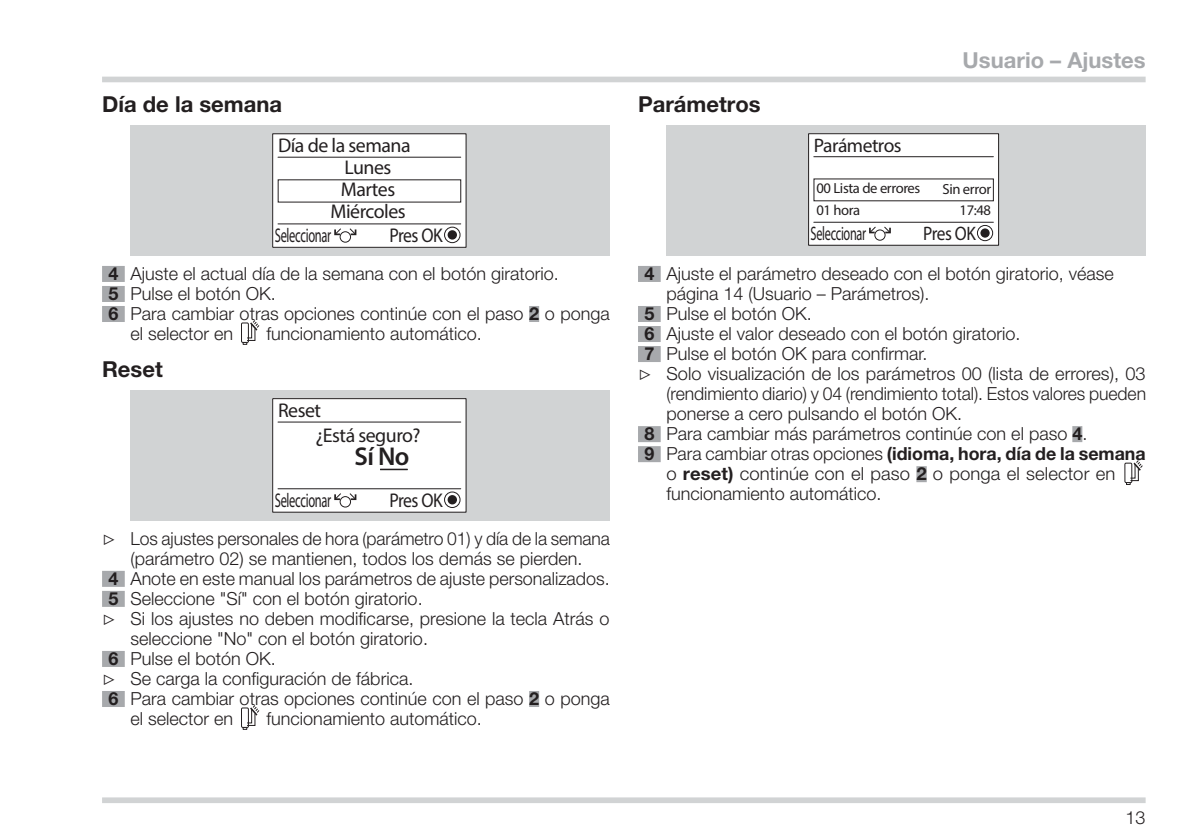
<style>
.page{position:relative;width:1191px;height:840px;background:#fff}
.page>*{position:absolute;margin:0;border:0;box-sizing:border-box;transform-origin:0 0}
.t1{font:600 25.8px "Myriad Pro";color:#231f20}
.t2{font:700 22px "Helvetica Neue LT Pro";color:#231f20}
.t3{font:700 22px "Helvetica Neue LT Pro";color:#a7a9ac}
.t4{font:19.8px/24.6px "Myriad Pro";letter-spacing:-.025em;color:#231f20}
.t5{font:19.8px "Myriad Pro";letter-spacing:-.025em;color:#231f20;scale:.63 1}
.t6{font:19.8px "Myriad Pro";letter-spacing:-.025em;color:#231f20;scale:.89 1}
.t7{font:19.6px "Myriad Pro";letter-spacing:-.025em;color:#231f20;scale:.63 1}
.t8{font:19.6px "Myriad Pro";letter-spacing:-.025em;color:#231f20}
.t9{font:19.6px "Myriad Pro";letter-spacing:-.025em;color:#231f20;scale:.89 1}
.t10{font:300 18px "Helvetica Neue LT Pro";color:#231f20}
.t11{font:700 18px "Helvetica Neue LT Pro";color:#231f20}
.t12{font:14.6px/21.4px "Myriad Pro";letter-spacing:-.025em;color:#231f20}
.s1{font-weight:700}
.s2{font-family:"Lucida Sans Unicode";font-weight:400}
.s3{font-weight:300}
</style>
<div class="page">
<div style="left:102px;top:77px;width:1043px;height:5px;background:#d1d3d4"></div>
<div style="left:102px;top:797px;width:1043px;height:5px;background:#d1d3d4"></div>
<div style="left:102px;top:266px;width:23px;height:16px;background:#a7a9ac"></div>
<div style="left:102px;top:286px;width:23px;height:16px;background:#a7a9ac"></div>
<div style="left:102px;top:306px;width:23px;height:16px;background:#a7a9ac"></div>
<div style="left:529px;top:306px;width:10px;height:16px;background:#a7a9ac"></div>
<div style="left:102px;top:570px;width:23px;height:16px;background:#a7a9ac"></div>
<div style="left:102px;top:590px;width:23px;height:16px;background:#a7a9ac"></div>
<div style="left:102px;top:650px;width:23px;height:16px;background:#a7a9ac"></div>
<div style="left:102px;top:690px;width:23px;height:16px;background:#a7a9ac"></div>
<div style="left:529px;top:690px;width:10px;height:16px;background:#a7a9ac"></div>
<div style="left:130px;top:125px;width:479px;height:131px;background:#d1d3d4"></div>
<div style="left:273px;top:134px;width:193px;height:113px;background:#fff"></div>
<div style="left:272px;top:133px;width:194px;height:114px;border:1px solid #231f20"></div>
<hr style="left:278px;top:157px;width:183px;height:1px;background:#231f20">
<svg style="left:277px;top:179px;width:185px;height:64px"></svg>
<div style="left:444px;top:226px;width:16px;height:17px;border:1px solid #231f20;border-radius:50%"></div>
<div style="left:447px;top:230px;width:10px;height:9px;background:#231f20;border-radius:50%"></div>
<div style="left:241px;top:322px;width:8px;height:20px;border:1px solid #231f20"></div>
<svg style="left:243px;top:320px;width:17px;height:24px"></svg>
<div style="left:130px;top:390px;width:479px;height:130px;background:#d1d3d4"></div>
<div style="left:273px;top:398px;width:193px;height:114px;background:#fff"></div>
<div style="left:272px;top:398px;width:194px;height:114px;border:1px solid #231f20"></div>
<hr style="left:278px;top:421px;width:183px;height:1px;background:#231f20">
<hr style="left:278px;top:488px;width:183px;height:1px;background:#231f20">
<div style="left:340px;top:496px;width:11px;height:11px;border:1px solid #231f20;border-radius:50%"></div>
<svg style="left:334px;top:493px;width:8px;height:7px"></svg>
<svg style="left:348px;top:493px;width:8px;height:7px"></svg>
<div style="left:444px;top:491px;width:16px;height:16px;border:1px solid #231f20;border-radius:50%"></div>
<div style="left:447px;top:495px;width:10px;height:9px;background:#231f20;border-radius:50%"></div>
<hr style="left:380px;top:468px;width:27px;height:2px;background:#231f20">
<div style="left:241px;top:707px;width:8px;height:20px;border:1px solid #231f20"></div>
<svg style="left:243px;top:705px;width:17px;height:24px"></svg>
<div style="left:638px;top:266px;width:22px;height:16px;background:#a7a9ac"></div>
<div style="left:638px;top:306px;width:22px;height:16px;background:#a7a9ac"></div>
<div style="left:638px;top:326px;width:22px;height:16px;background:#a7a9ac"></div>
<div style="left:638px;top:346px;width:22px;height:16px;background:#a7a9ac"></div>
<div style="left:638px;top:426px;width:22px;height:16px;background:#a7a9ac"></div>
<div style="left:1072px;top:426px;width:10px;height:16px;background:#a7a9ac"></div>
<div style="left:638px;top:446px;width:22px;height:16px;background:#a7a9ac"></div>
<div style="left:916px;top:466px;width:10px;height:16px;background:#a7a9ac"></div>
<div style="left:666px;top:125px;width:479px;height:131px;background:#d1d3d4"></div>
<div style="left:808px;top:134px;width:190px;height:111px;background:#fff"></div>
<div style="left:808px;top:133px;width:191px;height:112px;border:1px solid #231f20"></div>
<hr style="left:814px;top:156px;width:179px;height:1px;background:#231f20">
<svg style="left:813px;top:178px;width:181px;height:63px"></svg>
<div style="left:977px;top:225px;width:16px;height:16px;border:1px solid #231f20;border-radius:50%"></div>
<div style="left:980px;top:228px;width:9px;height:9px;background:#231f20;border-radius:50%"></div>
<div style="left:1124px;top:462px;width:8px;height:20px;border:1px solid #231f20"></div>
<svg style="left:1126px;top:460px;width:17px;height:24px"></svg>
<p class="t2" style="left:102px;top:96px;width:182px">Día de la semana</p>
<p class="t4" style="left:278px;top:134px;width:134px">Día de la semana</p>
<p class="t4" style="left:344px;top:157px;width:48px">Lunes</p>
<p class="t4" style="left:341px;top:178px;width:56px">Martes</p>
<p class="t4" style="left:330px;top:200px;width:77px">Miércoles</p>
<p class="t5" style="left:275px;top:228px;width:91px">Seleccionar</p>
<p class="t6" style="left:389px;top:228px;width:62px">Pres OK</p>
<p class="t10" style="left:108px;top:267px;width:452px"><span class="s1">4</span> Ajuste el actual día de la semana con el botón giratorio.</p>
<p class="t10" style="left:108px;top:287px;width:169px"><span class="s1">5</span> Pulse el botón OK.</p>
<p class="t10" style="left:108px;top:307px;width:503px"><span class="s1">6</span> Para cambiar otras opciones continúe con el paso <span class="s1">2</span> o ponga</p>
<p class="t10" style="left:130px;top:327px;width:104px">el selector en</p>
<p class="t10" style="left:267px;top:327px;width:217px">funcionamiento automático.</p>
<p class="t2" style="left:102px;top:361px;width:62px">Reset</p>
<p class="t4" style="left:315px;top:399px;width:107px;text-indent:-37px">Reset<br>¿Está seguro?</p>
<h1 class="t1" style="left:355px;top:440px;width:56px">Sí No</h1>
<p class="t5" style="left:275px;top:492px;width:91px">Seleccionar</p>
<p class="t6" style="left:389px;top:492px;width:62px">Pres OK</p>
<p class="t10" style="left:102px;top:531px;width:509px"><span class="s2">ڀ</span> Los ajustes personales de hora (parámetro 01) y día de la semana</p>
<p class="t10" style="left:130px;top:551px;width:453px">(parámetro 02) se mantienen, todos los demás se pierden.</p>
<p class="t10" style="left:108px;top:571px;width:503px"><span class="s1">4</span> Anote en este manual los parámetros de ajuste personalizados.</p>
<p class="t10" style="left:108px;top:591px;width:316px"><span class="s1">5</span> Seleccione "Sí" con el botón giratorio.</p>
<p class="t10" style="left:102px;top:611px;width:509px"><span class="s2">ڀ</span> Si los ajustes no deben modificarse, presione la tecla Atrás o</p>
<p class="t10" style="left:130px;top:631px;width:299px">seleccione "No" con el botón giratorio.</p>
<p class="t10" style="left:108px;top:651px;width:169px"><span class="s1">6</span> Pulse el botón OK.</p>
<p class="t10" style="left:102px;top:671px;width:313px"><span class="s2">ڀ</span> Se carga la configuración de fábrica.</p>
<p class="t10" style="left:108px;top:691px;width:503px"><span class="s1">6</span> Para cambiar otras opciones continúe con el paso <span class="s1">2</span> o ponga</p>
<p class="t10" style="left:130px;top:711px;width:104px">el selector en</p>
<p class="t10" style="left:267px;top:711px;width:217px">funcionamiento automático.</p>
<p class="t2" style="left:638px;top:96px;width:124px">Parámetros</p>
<p class="t3" style="left:962px;top:52px;width:184px">Usuario – Ajustes</p>
<p class="t8" style="left:814px;top:137px;width:89px">Parámetros</p>
<p class="t12" style="left:816px;top:179px;width:105px">00 Lista de errores<br>01 hora</p>
<p class="t12" style="left:942px;top:179px;width:50px;text-align:right">Sin error<br>17:48</p>
<p class="t7" style="left:810px;top:226px;width:90px">Seleccionar</p>
<p class="t9" style="left:923px;top:226px;width:60px">Pres OK</p>
<p class="t10" style="left:644px;top:267px;width:471px"><span class="s1">4</span> Ajuste el parámetro deseado con el botón giratorio, véase</p>
<p class="t10" style="left:666px;top:287px;width:265px">página 14 (Usuario – Parámetros).</p>
<p class="t10" style="left:644px;top:307px;width:169px"><span class="s1">5</span> Pulse el botón OK.</p>
<p class="t10" style="left:644px;top:327px;width:378px"><span class="s1">6</span> Ajuste el valor deseado con el botón giratorio.</p>
<p class="t10" style="left:644px;top:347px;width:285px"><span class="s1">7</span> Pulse el botón OK para confirmar.</p>
<p class="t10" style="left:638px;top:367px;width:509px"><span class="s2">ڀ</span> Solo visualización de los parámetros 00 (lista de errores), 03</p>
<p class="t10" style="left:666px;top:387px;width:481px">(rendimiento diario) y 04 (rendimiento total). Estos valores pueden</p>
<p class="t10" style="left:666px;top:407px;width:297px">ponerse a cero pulsando el botón OK.</p>
<p class="t10" style="left:644px;top:427px;width:444px"><span class="s1">8</span> Para cambiar más parámetros continúe con el paso <span class="s1">4</span>.</p>
<p class="t11" style="left:644px;top:447px;width:503px">9 <span class="s3">Para cambiar otras opciones</span> (idioma, hora, día de la semana</p>
<p class="t10" style="left:666px;top:467px;width:450px">o <span class="s1">reset)</span> continúe con el paso <span class="s1">2</span> o ponga el selector en</p>
<p class="t10" style="left:666px;top:487px;width:217px">funcionamiento automático.</p>
<p class="t10" style="left:1125px;top:811px;width:22px">13</p>
</div>
